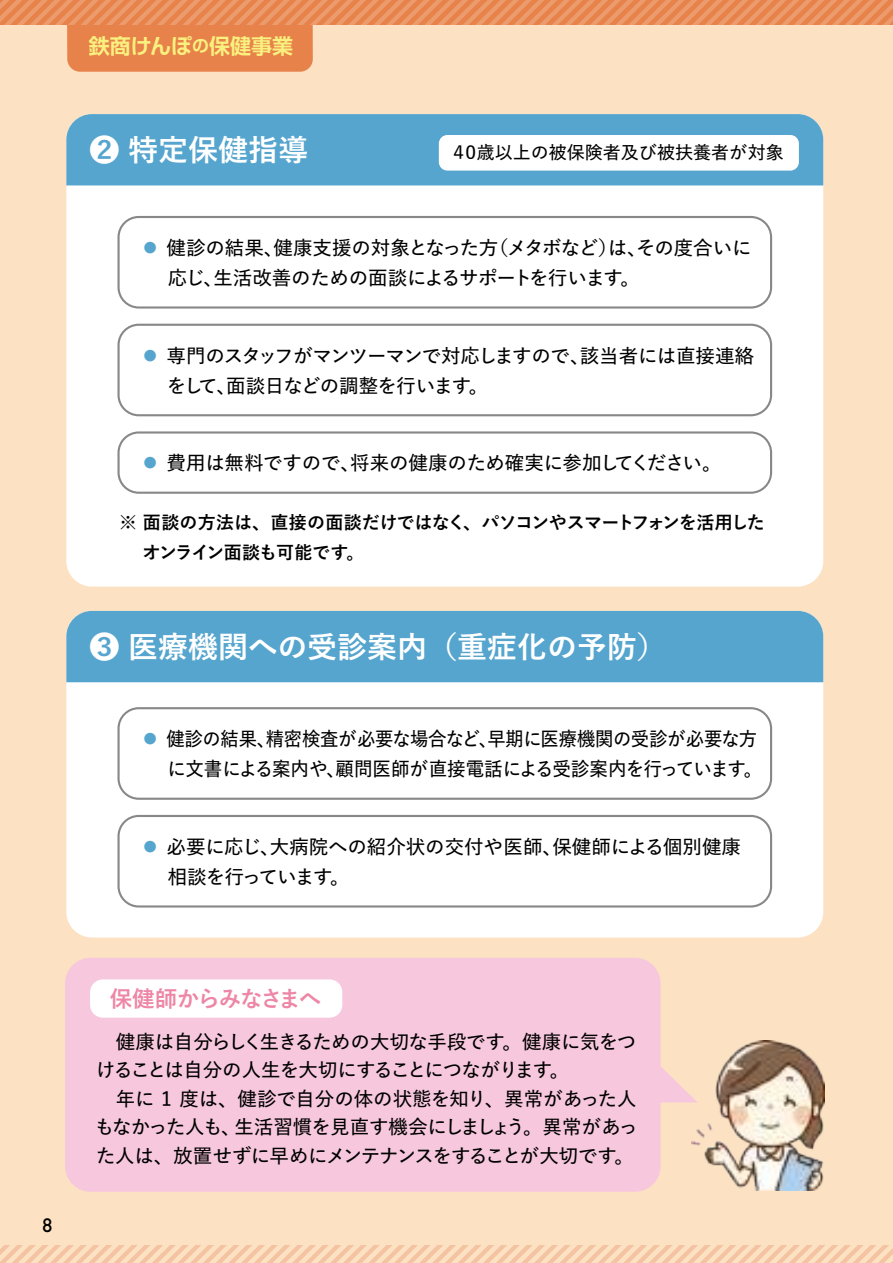
<style>
.page{position:relative;width:893px;height:1263px;background:#fce2c3}
.page>*{position:absolute;margin:0;border:0;box-sizing:border-box;transform-origin:0 0}
.t1{font:700 30px "Yu Go Pr 6 N";color:#fff}
.t2{font:700 22.5px "Yu Go Pr 6 N";letter-spacing:-.055em;color:#ee86a7}
.t3{font:700 21px "P Shin Go Pr 6 N De";color:#f9f17f}
.t4{font:600 19.5px/28.5px "Yu Go Pr 6 N";letter-spacing:-.02em;color:#000}
.t5{font:600 19.5px/30px "Yu Go Pr 6 N";letter-spacing:-.02em;color:#000;text-align:right;scale:.94 1}
.t6{font:600 19.5px/30px "Yu Go Pr 6 N";letter-spacing:-.04em;color:#000}
.t7{font:700 18px/30px "Yu Go Pr 6 N";letter-spacing:-.035em;color:#000}
.t8{font:600 18px "Yu Go Pr 6 N";color:#000}
.t9{font:500 18px "Futura";color:#000}
.s1{font-size:16.8px}
.s2{color:#55a5ce}
</style>
<div class="page">
<div style="left:66px;top:611px;width:757px;height:326px;background:#fff;border-radius:26px"></div>
<div style="left:66px;top:114px;width:757px;height:473px;background:#fff;border-radius:26px"></div>
<div style="left:67px;top:1px;width:246px;height:71px;background:#e8824b;border-radius:13px"></div>
<div style="left:65px;top:958px;width:596px;height:234px;background:#f7c8dd;border-radius:26px"></div>
<svg style="left:660px;top:1058px;width:31px;height:44px"></svg>
<div style="left:90px;top:979px;width:252px;height:39px;background:#fff;border-radius:13px"></div>
<img style="left:691px;top:1041px;width:133px;height:150px">
<svg style="left:0;top:0;width:893px;height:25px;background:#e98e5a"></svg>
<svg style="left:0;top:1245px;width:893px;height:18px"></svg>
<div style="left:66px;top:114px;width:757px;height:71px;background:#55a5ce"></div>
<div style="left:439px;top:135px;width:360px;height:36px;background:#fff;border-radius:9px"></div>
<div style="left:66px;top:611px;width:757px;height:71px;background:#55a5ce"></div>
<svg style="left:117px;top:216px;width:655px;height:93px"></svg>
<svg style="left:117px;top:324px;width:655px;height:92px"></svg>
<svg style="left:117px;top:707px;width:655px;height:93px"></svg>
<svg style="left:117px;top:815px;width:655px;height:92px"></svg>
<svg style="left:117px;top:431px;width:655px;height:63px"></svg>
<p class="t3" style="left:89px;top:29px;width:206px">鉄商けんぽ<span class="s1">の</span>保健事業</p>
<h1 class="t1" style="left:89px;top:134px;width:220px">❷ 特定保健指導</h1>
<p class="t8" style="left:450px;top:136px;width:335px">４０歳以上の被保険者及び被扶養者が対象</p>
<p class="t4" style="left:141px;top:230px;width:613px;line-height:30px"><span class="s2">●</span> 健診の結果、健康支援の対象となった方（メタボなど）は、その度合いに　 応じ、生活改善のための面談によるサポートを行います。</p>
<p class="t6" style="left:141px;top:338px;width:615px"><span class="s2">●</span> 専門のスタッフがマンツーマンで対応しますので、該当者には直接連絡　 をして、面談日などの調整を行います。</p>
<p class="t4" style="left:141px;top:447px;width:582px"><span class="s2">●</span> 費用は無料ですので、将来の健康のため確実に参加してください。</p>
<p class="t7" style="left:119px;top:508px;width:647px">※ 面談の方法は、直接の面談だけではなく、パソコンやスマートフォンを活用した　 オンライン面談も可能です。</p>
<h1 class="t1" style="left:89px;top:630px;width:579px">❸ 医療機関への受診案内（重症化の予防）</h1>
<p class="t5" style="left:141px;top:721px;width:663px"><span class="s2">●</span> 健診の結果、精密検査が必要な場合など、早期に医療機関の受診が必要な方に文書による案内や、顧問医師が直接電話による受診案内を行っています。</p>
<p class="t4" style="left:141px;top:829px;width:602px;line-height:30px"><span class="s2">●</span> 必要に応じ、大病院への紹介状の交付や医師、保健師による個別健康　 相談を行っています。</p>
<p class="t9" style="left:42px;top:1213px;width:13px">8</p>
<p class="t2" style="left:110px;top:986px;width:213px">保健師からみなさまへ</p>
<p class="t4" style="left:95px;top:1025px;width:544px">　健康は自分らしく生きるための大切な手段です。健康に気をつけることは自分の人生を大切にすることにつながります。<br>　年に 1 度は、健診で自分の体の状態を知り、異常があった人もなかった人も、生活習慣を見直す機会にしましょう。異常があった人は、放置せずに早めにメンテナンスをすることが大切です。</p>
</div>
